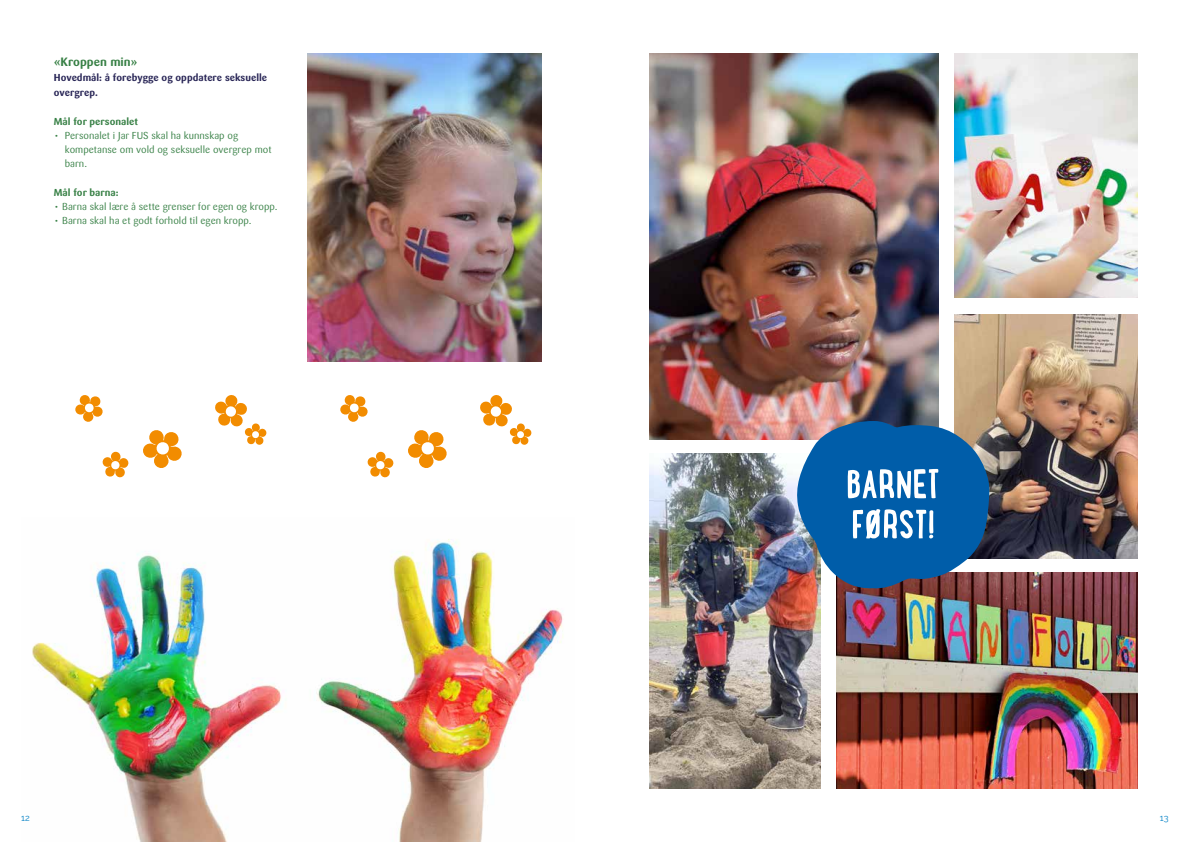
<style>
.page{position:relative;width:1191px;height:842px;background:#fff}
.page>*{position:absolute;margin:0;border:0;box-sizing:border-box;transform-origin:0 0}
.t1{font:700 12px "Sari OT";color:#378045}
.t2{font:10px/14px "Sari OT";color:#378045}
.t3{font:700 10px/15px "Sari OT";color:#282556}
.t4{font:700 10px "Sari OT";color:#378045}
.t5{font:9px "Raleway";color:#0783c6}
</style>
<div class="page">
<img style="left:649px;top:54px;width:289px;height:385px">
<img style="left:954px;top:54px;width:183px;height:244px">
<img style="left:954px;top:314px;width:183px;height:244px">
<img style="left:308px;top:54px;width:233px;height:308px">
<img style="left:649px;top:454px;width:172px;height:334px">
<img style="left:836px;top:573px;width:301px;height:215px">
<svg style="left:796px;top:421px;width:193px;height:168px;background:#3572a8"></svg>
<img style="left:32px;top:539px;width:531px;height:303px">
<svg style="left:75px;top:395px;width:28px;height:27px"></svg>
<svg style="left:340px;top:395px;width:28px;height:27px"></svg>
<svg style="left:215px;top:395px;width:52px;height:50px"></svg>
<svg style="left:480px;top:395px;width:52px;height:50px"></svg>
<svg style="left:102px;top:451px;width:27px;height:27px"></svg>
<svg style="left:367px;top:451px;width:27px;height:27px"></svg>
<svg style="left:143px;top:430px;width:39px;height:38px"></svg>
<svg style="left:408px;top:430px;width:39px;height:38px"></svg>
<p class="t1" style="left:54px;top:54px;width:85px">«Kroppen min»</p>
<p class="t3" style="left:54px;top:70px;width:215px">Hovedmål: å forebygge og oppdatere seksuelle overgrep.</p>
<p class="t4" style="left:54px;top:115px;width:86px">Mål for personalet</p>
<p class="t2" style="left:65px;top:128px;width:208px;text-indent:-11px">• Personalet i Jar FUS skal ha kunnskap og kompetanse om vold og seksuelle overgrep mot barn.</p>
<p class="t4" style="left:54px;top:186px;width:66px">Mål for barna:</p>
<p class="t2" style="left:54px;top:199px;width:225px">• Barna skal lære å sette grenser for egen og kropp.</p>
<p class="t2" style="left:54px;top:213px;width:199px">• Barna skal ha et godt forhold til egen kropp.</p>
<p class="t5" style="left:21px;top:812px;width:10px">12</p>
<p class="t5" style="left:1159px;top:812px;width:10px">13</p>
</div>
